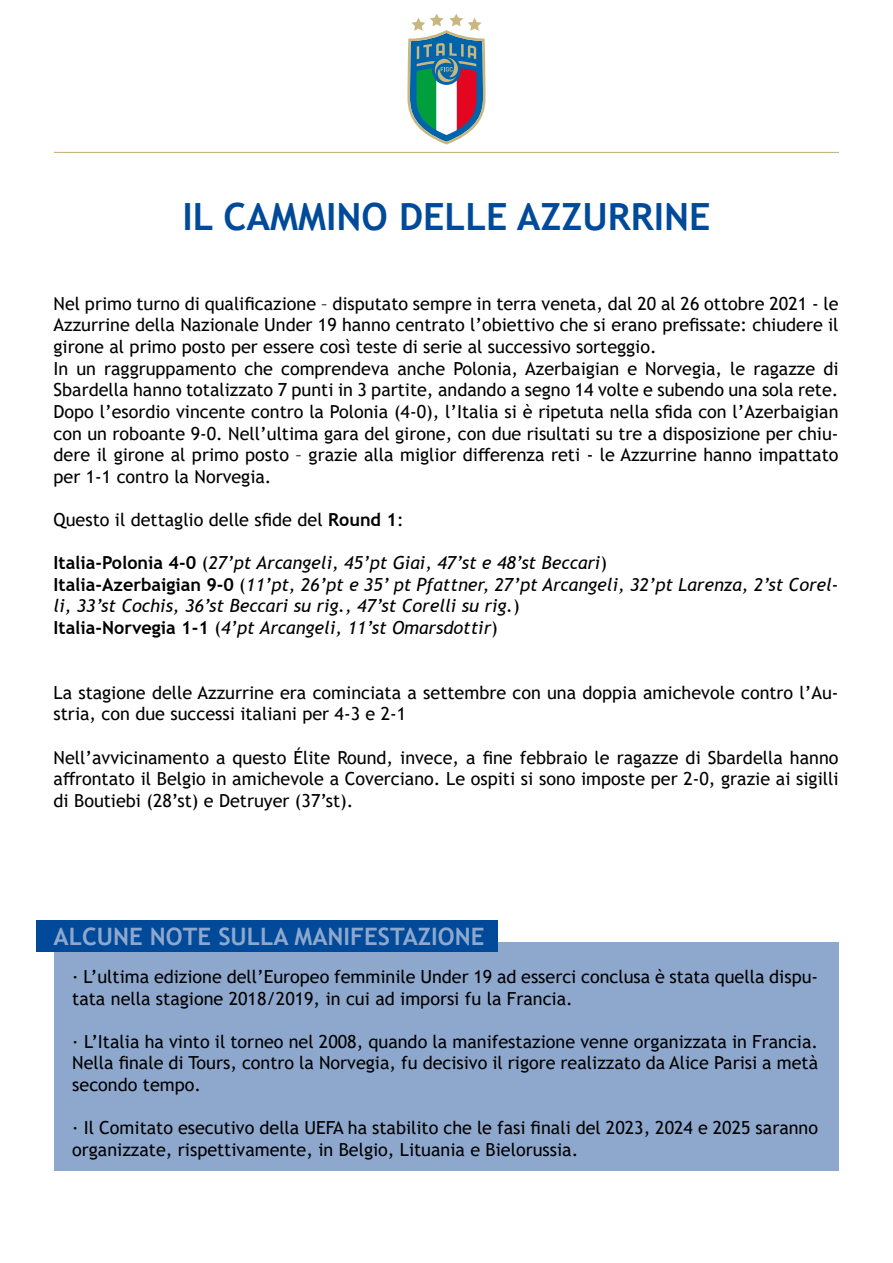
<style>
.page{position:relative;width:893px;height:1263px;background:#fff}
.page>*{position:absolute;margin:0;border:0;box-sizing:border-box;transform-origin:0 0}
.t1{font:700 37.5px "Trebuchet MS";color:#004a99}
.t2{font:700 24px "Trebuchet MS";color:#8ea8cd}
.t3{font:18px/21.6px "Trebuchet MS";color:#000}
.t4{font:italic 18px/21.6px "Trebuchet MS";color:#000}
.s1{font-weight:700}
.s2{font-weight:700;font-style:normal}
.s3{font-style:normal}
</style>
<div class="page">
<svg style="left:407px;top:14px;width:78px;height:131px"></svg>
<hr style="left:54px;top:152px;width:785px;height:1px;background:#c8b67f">
<div style="left:54px;top:942px;width:784px;height:229px;background:#8ea8cd"></div>
<div style="left:37px;top:921px;width:461px;height:31px;background:#004a99"></div>
<h1 class="t1" style="left:182px;top:194px;width:529px">IL CAMMINO DELLE AZZURRINE</h1>
<p class="t3" style="left:54px;top:293px;width:786px">Nel primo turno di qualificazione – disputato sempre in terra veneta, dal 20 al 26 ottobre 2021 - le Azzurrine della Nazionale Under 19 hanno centrato l’obiettivo che si erano prefissate: chiudere il girone al primo posto per essere così teste di serie al successivo sorteggio.<br>In un raggruppamento che comprendeva anche Polonia, Azerbaigian e Norvegia, le ragazze di Sbardella hanno totalizzato 7 punti in 3 partite, andando a segno 14 volte e subendo una sola rete.<br>Dopo l’esordio vincente contro la Polonia (4-0), l’Italia si è ripetuta nella sfida con l’Azerbaigian con un roboante 9-0. Nell’ultima gara del girone, con due risultati su tre a disposizione per chiu&shy;dere il girone al primo posto – grazie alla miglior differenza reti - le Azzurrine hanno impattato per 1-1 contro la Norvegia.</p>
<p class="t3" style="left:54px;top:509px;width:352px">Questo il dettaglio delle sfide del <span class="s1">Round 1</span>:</p>
<p class="t4" style="left:54px;top:552px;width:786px"><span class="s2">Italia-Polonia 4-0</span> <span class="s3">(</span>27’pt Arcangeli, 45’pt Giai, 47’st e 48’st Beccari<span class="s3">)<br></span><span class="s2">Italia-Azerbaigian 9-0</span> <span class="s3">(</span>11’pt, 26’pt e 35’ pt Pfattner, 27’pt Arcangeli, 32’pt Larenza, 2’st Corel&shy;li, 33’st Cochis, 36’st Beccari su rig., 47’st Corelli su rig.<span class="s3">)<br></span><span class="s2">Italia-Norvegia 1-1</span> <span class="s3">(</span>4’pt Arcangeli, 11’st Omarsdottir<span class="s3">)</span></p>
<p class="t3" style="left:54px;top:681px;width:786px">La stagione delle Azzurrine era cominciata a settembre con una doppia amichevole contro l’Au&shy;stria, con due successi italiani per 4-3 e 2-1</p>
<p class="t3" style="left:54px;top:746px;width:786px;text-align:justify">Nell’avvicinamento a questo Élite Round, invece, a fine febbraio le ragazze di Sbardella hanno affrontato il Belgio in amichevole a Coverciano. Le ospiti si sono imposte per 2-0, grazie ai sigilli di Boutiebi (28’st) e Detruyer (37’st).</p>
<h2 class="t2" style="left:54px;top:921px;width:432px">ALCUNE NOTE SULLA MANIFESTAZIONE</h2>
<p class="t3" style="left:72px;top:966px;width:747px">· L’ultima edizione dell’Europeo femminile Under 19 ad esserci conclusa è stata quella dispu&shy;tata nella stagione 2018/2019, in cui ad imporsi fu la Francia.</p>
<p class="t3" style="left:72px;top:1030px;width:747px;text-align:justify">· L’Italia ha vinto il torneo nel 2008, quando la manifestazione venne organizzata in Francia.<br>Nella finale di Tours, contro la Norvegia, fu decisivo il rigore realizzato da Alice Parisi a metà secondo tempo.</p>
<p class="t3" style="left:72px;top:1117px;width:747px">· Il Comitato esecutivo della UEFA ha stabilito che le fasi finali del 2023, 2024 e 2025 saranno organizzate, rispettivamente, in Belgio, Lituania e Bielorussia.</p>
</div>
